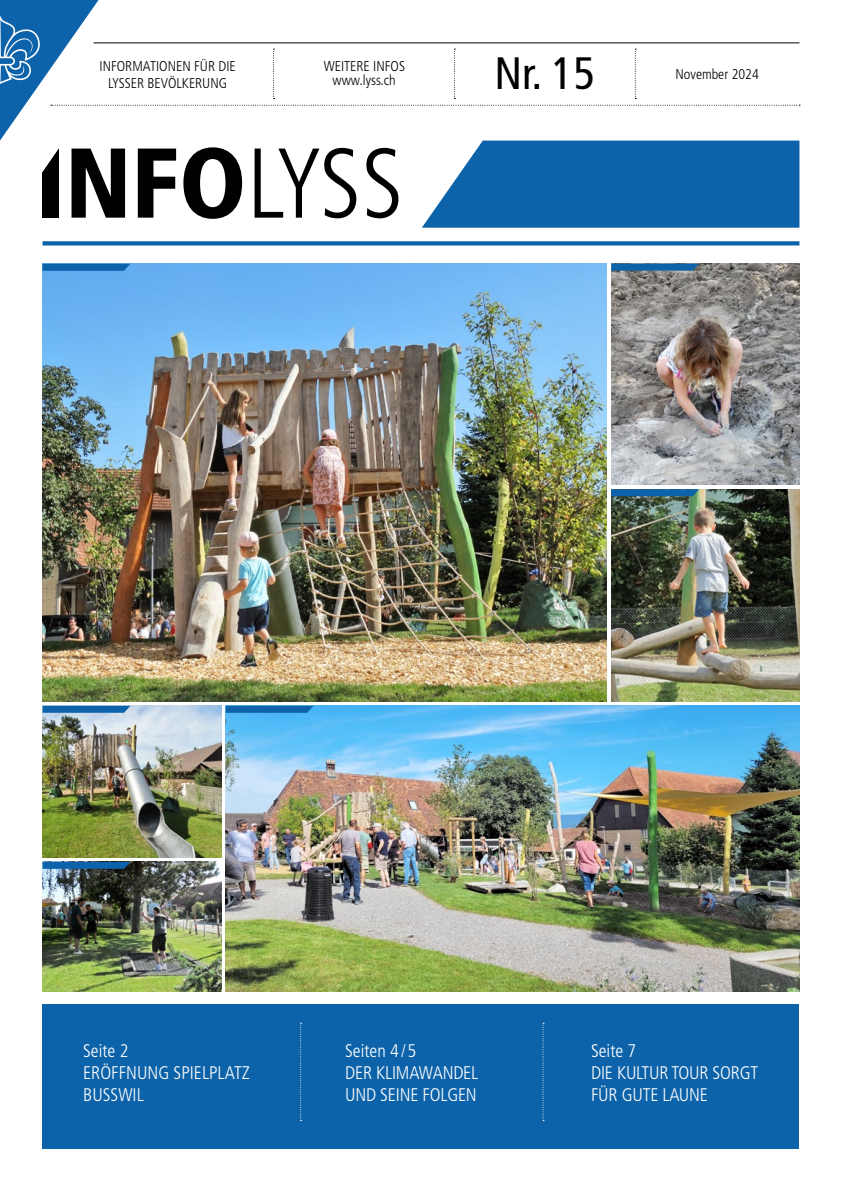
<style>
.page{position:relative;width:842px;height:1191px;background:#fff}
.page>*{position:absolute;margin:0;border:0;box-sizing:border-box;transform-origin:0 0}
.t1{font:900 condensed 98.9px "Frutiger LT Pro";color:#000}
.t2{font:condensed 45.3px "Frutiger LT Pro";color:#000}
.t3{font:300 condensed 18.3px/21.9px "Frutiger LT Pro";letter-spacing:-.01em;color:#fff}
.t4{font:300 condensed 14.2px/17px "Frutiger LT Pro";color:#000;text-align:center}
.s1{font-weight:300}
</style>
<div class="page">
<div style="left:43px;top:1005px;width:756px;height:144px;background:#0d63a9"></div>
<svg style="left:43px;top:241px;width:756px;height:4px;background:#1c6cae"></svg>
<svg style="left:300px;top:1023px;width:2px;height:98px"></svg>
<svg style="left:543px;top:1023px;width:1px;height:98px"></svg>
<img style="left:43px;top:263px;width:564px;height:438px">
<img style="left:611px;top:264px;width:188px;height:221px">
<img style="left:611px;top:489px;width:188px;height:212px">
<img style="left:226px;top:706px;width:573px;height:286px">
<img style="left:43px;top:706px;width:178px;height:151px">
<img style="left:43px;top:862px;width:178px;height:130px">
<svg style="left:43px;top:264px;width:87px;height:7px"></svg>
<svg style="left:611px;top:263px;width:88px;height:7px"></svg>
<svg style="left:611px;top:489px;width:88px;height:7px"></svg>
<svg style="left:226px;top:706px;width:88px;height:7px"></svg>
<svg style="left:43px;top:706px;width:87px;height:7px"></svg>
<svg style="left:43px;top:862px;width:87px;height:7px"></svg>
<svg style="left:0;top:0;width:800px;height:228px"></svg>
<p class="t2" style="left:494px;top:47px;width:102px">Nr. 15</p>
<p class="t4" style="left:100px;top:58px;width:138px">INFORMATIONEN FÜR DIE<br>LYSSER BEVÖLKERUNG</p>
<p class="t4" style="left:675px;top:66px;width:85px">November 2024</p>
<p class="t4" style="left:324px;top:58px;width:83px">WEITERE INFOS</p>
<p class="t4" style="left:333px;top:72px;width:65px">www.lyss.ch</p>
<p class="t1" style="left:36px;top:124px;width:369px">INFO<span class="s1">LYSS</span></p>
<p class="t3" style="left:83px;top:1039px;width:47px">Seite 2</p>
<p class="t3" style="left:83px;top:1061px;width:168px">ERÖFFNUNG SPIELPLATZ<br>BUSSWIL</p>
<p class="t3" style="left:345px;top:1039px;width:72px">Seiten 4 /5</p>
<p class="t3" style="left:345px;top:1061px;width:135px">DER KLIMAWANDEL<br>UND SEINE FOLGEN</p>
<p class="t3" style="left:591px;top:1039px;width:47px">Seite 7</p>
<p class="t3" style="left:591px;top:1061px;width:169px">DIE KULTUR TOUR SORGT<br>FÜR GUTE LAUNE</p>
</div>
